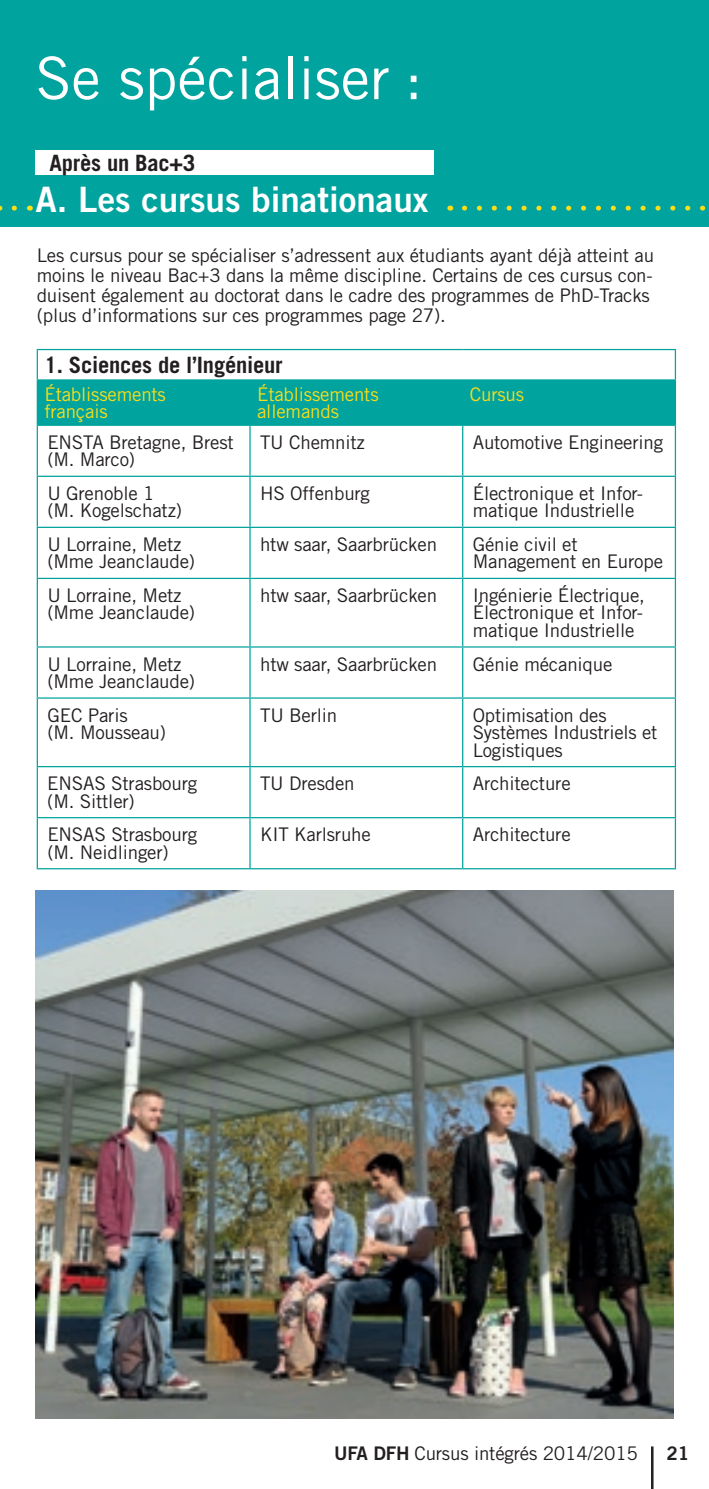
<style>
.page{position:relative;width:709px;height:1489px;background:#fff}
.page>*{position:absolute;margin:0;border:0;box-sizing:border-box;transform-origin:0 0}
.t1{font:58.75px "Trade Gothic LT Std";color:#fff}
.t2{font:35px "Trade Gothic LT Std Bd 2";color:#fff}
.t3{font:700 22.5px "Trade Gothic LT Std";letter-spacing:-.01em;color:#231f20}
.t4{font:18.75px/17.5px "Trade Gothic LT Std";letter-spacing:-.01em;color:#231f20}
.t5{font:18.75px/17.5px "Trade Gothic LT Std";letter-spacing:-.01em;color:#f8dd1a}
.t6{font:18.75px "Trade Gothic LT Std Bd 2";color:#231f20}
.s1{font-family:"Trade Gothic LT Std Bd 2"}
</style>
<div class="page">
<div style="left:0;top:0;width:709px;height:227px;background:#00a39e"></div>
<img style="left:35px;top:890px;width:638px;height:527px">
<hr style="left:674px;top:380px;width:2px;height:44px;background:#00a39e">
<hr style="left:37px;top:349px;width:213px;height:1px;background:#00a39e">
<svg style="left:37px;top:350px;width:637px;height:74px"></svg>
<hr style="left:250px;top:349px;width:213px;height:1px;background:#00a39e">
<hr style="left:463px;top:349px;width:213px;height:1px;background:#00a39e">
<hr style="left:674px;top:350px;width:2px;height:29px;background:#00a39e">
<hr style="left:37px;top:379px;width:213px;height:1px;background:#00a39e">
<hr style="left:250px;top:379px;width:213px;height:1px;background:#00a39e">
<hr style="left:463px;top:379px;width:213px;height:1px;background:#00a39e">
<hr style="left:37px;top:424px;width:213px;height:2px;background:#00a39e">
<hr style="left:37px;top:426px;width:1px;height:49px;background:#00a39e">
<hr style="left:250px;top:424px;width:213px;height:2px;background:#00a39e">
<hr style="left:249px;top:426px;width:2px;height:49px;background:#00a39e">
<hr style="left:463px;top:424px;width:213px;height:2px;background:#00a39e">
<hr style="left:462px;top:426px;width:1px;height:49px;background:#00a39e">
<hr style="left:674px;top:426px;width:2px;height:49px;background:#00a39e">
<hr style="left:37px;top:475px;width:213px;height:2px;background:#00a39e">
<hr style="left:37px;top:477px;width:1px;height:49px;background:#00a39e">
<hr style="left:250px;top:475px;width:213px;height:2px;background:#00a39e">
<hr style="left:249px;top:477px;width:2px;height:49px;background:#00a39e">
<hr style="left:463px;top:475px;width:213px;height:2px;background:#00a39e">
<hr style="left:462px;top:477px;width:1px;height:49px;background:#00a39e">
<hr style="left:674px;top:477px;width:2px;height:49px;background:#00a39e">
<hr style="left:37px;top:526px;width:213px;height:2px;background:#00a39e">
<hr style="left:37px;top:528px;width:1px;height:49px;background:#00a39e">
<hr style="left:250px;top:526px;width:213px;height:2px;background:#00a39e">
<hr style="left:249px;top:528px;width:2px;height:49px;background:#00a39e">
<hr style="left:463px;top:526px;width:213px;height:2px;background:#00a39e">
<hr style="left:462px;top:528px;width:1px;height:49px;background:#00a39e">
<hr style="left:674px;top:528px;width:2px;height:49px;background:#00a39e">
<hr style="left:37px;top:577px;width:213px;height:2px;background:#00a39e">
<hr style="left:37px;top:579px;width:1px;height:67px;background:#00a39e">
<hr style="left:250px;top:577px;width:213px;height:2px;background:#00a39e">
<hr style="left:249px;top:579px;width:2px;height:67px;background:#00a39e">
<hr style="left:463px;top:577px;width:213px;height:2px;background:#00a39e">
<hr style="left:462px;top:579px;width:1px;height:67px;background:#00a39e">
<hr style="left:674px;top:579px;width:2px;height:67px;background:#00a39e">
<hr style="left:37px;top:646px;width:213px;height:1px;background:#00a39e">
<hr style="left:37px;top:647px;width:1px;height:50px;background:#00a39e">
<hr style="left:250px;top:646px;width:213px;height:1px;background:#00a39e">
<hr style="left:249px;top:647px;width:2px;height:50px;background:#00a39e">
<hr style="left:463px;top:646px;width:213px;height:1px;background:#00a39e">
<hr style="left:462px;top:647px;width:1px;height:50px;background:#00a39e">
<hr style="left:674px;top:647px;width:2px;height:50px;background:#00a39e">
<hr style="left:37px;top:697px;width:213px;height:1px;background:#00a39e">
<hr style="left:37px;top:698px;width:1px;height:68px;background:#00a39e">
<hr style="left:250px;top:697px;width:213px;height:1px;background:#00a39e">
<hr style="left:249px;top:698px;width:2px;height:68px;background:#00a39e">
<hr style="left:463px;top:697px;width:213px;height:1px;background:#00a39e">
<hr style="left:462px;top:698px;width:1px;height:68px;background:#00a39e">
<hr style="left:674px;top:698px;width:2px;height:68px;background:#00a39e">
<hr style="left:37px;top:766px;width:213px;height:1px;background:#00a39e">
<hr style="left:37px;top:767px;width:1px;height:50px;background:#00a39e">
<hr style="left:250px;top:766px;width:213px;height:1px;background:#00a39e">
<hr style="left:249px;top:767px;width:2px;height:50px;background:#00a39e">
<hr style="left:463px;top:766px;width:213px;height:1px;background:#00a39e">
<hr style="left:462px;top:767px;width:1px;height:50px;background:#00a39e">
<hr style="left:674px;top:767px;width:2px;height:50px;background:#00a39e">
<hr style="left:37px;top:817px;width:213px;height:1px;background:#00a39e">
<hr style="left:37px;top:818px;width:1px;height:50px;background:#00a39e">
<hr style="left:250px;top:817px;width:213px;height:1px;background:#00a39e">
<hr style="left:249px;top:818px;width:2px;height:50px;background:#00a39e">
<hr style="left:463px;top:817px;width:213px;height:1px;background:#00a39e">
<hr style="left:462px;top:818px;width:1px;height:50px;background:#00a39e">
<hr style="left:674px;top:818px;width:2px;height:50px;background:#00a39e">
<hr style="left:37px;top:868px;width:213px;height:1px;background:#00a39e">
<hr style="left:250px;top:868px;width:213px;height:1px;background:#00a39e">
<hr style="left:463px;top:868px;width:213px;height:1px;background:#00a39e">
<svg style="left:0;top:206px;width:17px;height:5px"></svg>
<svg style="left:464px;top:206px;width:242px;height:5px"></svg>
<div style="left:35px;top:150px;width:399px;height:25px;background:#fff"></div>
<hr style="left:651px;top:1446px;width:2px;height:42px;background:#231f20">
<h1 class="t1" style="left:35px;top:43px;width:388px">Se spécialiser :</h1>
<p class="t3" style="left:50px;top:149px;width:147px">Après un Bac+3</p>
<h2 class="t2" style="left:35px;top:177px;width:394px">A. Les cursus binationaux</h2>
<p class="t4" style="left:37px;top:245px;width:619px;line-height:20px">Les cursus pour se spécialiser s’adressent aux étudiants ayant déjà atteint au moins le niveau Bac+3 dans la même discipline. Certains de ces cursus con&shy;duisent également au doctorat dans le cadre des programmes de PhD-Tracks (plus d’informations sur ces programmes page 27).</p>
<p class="t3" style="left:44px;top:351px;width:240px">1. Sciences de l’Ingénieur</p>
<p class="t5" style="left:44px;top:385px;width:123px">Établissements français</p>
<p class="t5" style="left:257px;top:385px;width:123px">Établissements allemands</p>
<p class="t5" style="left:470px;top:385px;width:56px">Cursus</p>
<p class="t4" style="left:47px;top:433px;width:188px">ENSTA Bretagne, Brest (M. Marco)</p>
<p class="t4" style="left:260px;top:433px;width:106px">TU Chemnitz</p>
<p class="t4" style="left:473px;top:433px;width:192px">Automotive Engineering</p>
<p class="t4" style="left:47px;top:484px;width:136px">U Grenoble 1 (M. Kogelschatz)</p>
<p class="t4" style="left:260px;top:484px;width:111px">HS Offenburg</p>
<p class="t4" style="left:473px;top:484px;width:172px">Électronique et Infor&shy;matique Industrielle</p>
<p class="t4" style="left:47px;top:535px;width:149px">U Lorraine, Metz (Mme Jeanclaude)</p>
<p class="t4" style="left:260px;top:535px;width:178px">htw saar, Saarbrücken</p>
<p class="t4" style="left:473px;top:535px;width:192px">Génie civil et<br>Management en Europe</p>
<p class="t4" style="left:47px;top:586px;width:149px">U Lorraine, Metz (Mme Jeanclaude)</p>
<p class="t4" style="left:260px;top:586px;width:178px">htw saar, Saarbrücken</p>
<p class="t4" style="left:473px;top:586px;width:174px;text-align:justify">Ingénierie Électrique, Électronique et Infor&shy;matique Industrielle</p>
<p class="t4" style="left:47px;top:655px;width:149px">U Lorraine, Metz (Mme Jeanclaude)</p>
<p class="t4" style="left:260px;top:655px;width:178px">htw saar, Saarbrücken</p>
<p class="t4" style="left:473px;top:655px;width:141px">Génie mécanique</p>
<p class="t4" style="left:47px;top:706px;width:120px">GEC Paris<br>(M. Mousseau)</p>
<p class="t4" style="left:260px;top:706px;width:79px">TU Berlin</p>
<p class="t4" style="left:473px;top:706px;width:186px">Optimisation des<br>Systèmes Industriels et<br>Logistiques</p>
<p class="t4" style="left:47px;top:774px;width:151px">ENSAS Strasbourg (M. Sittler)</p>
<p class="t4" style="left:260px;top:774px;width:96px">TU Dresden</p>
<p class="t4" style="left:473px;top:774px;width:99px">Architecture</p>
<p class="t4" style="left:47px;top:825px;width:151px">ENSAS Strasbourg (M. Neidlinger)</p>
<p class="t4" style="left:260px;top:825px;width:112px">KIT Karlsruhe</p>
<p class="t4" style="left:473px;top:825px;width:99px">Architecture</p>
<p class="t4" style="left:334px;top:1444px;width:305px"><span class="s1">UFA DFH</span> Cursus intégrés 2014/2015</p>
<p class="t6" style="left:666px;top:1441px;width:24px">21</p>
</div>
